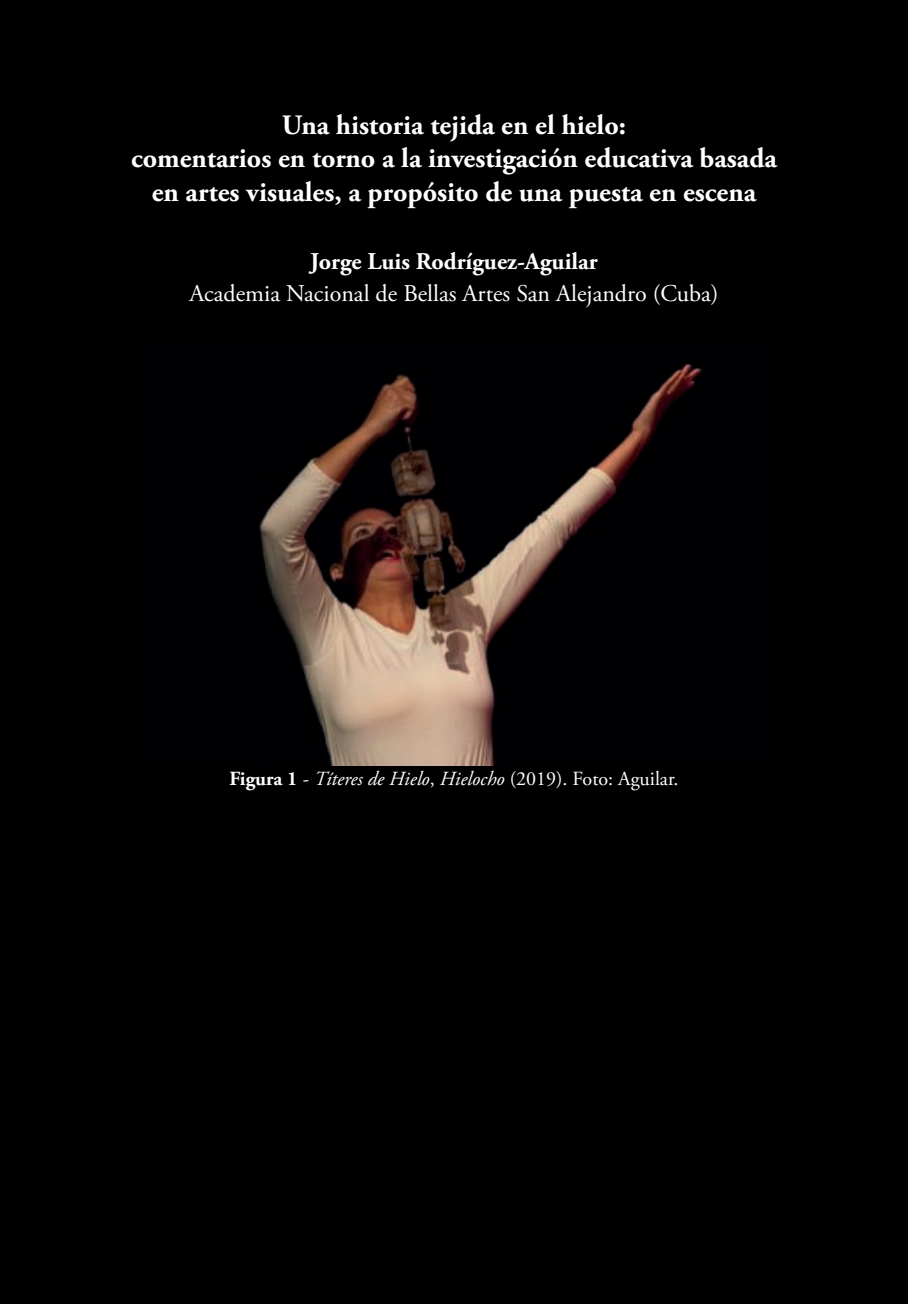
<style>
.page{position:relative;width:908px;height:1304px;background:#fff}
.page>*{position:absolute;margin:0;border:0;box-sizing:border-box;transform-origin:0 0}
.t1{font:700 28px/33.6px "Adobe Garamond Pro";color:#fff;text-align:center}
.t2{font:24px "Adobe Garamond Pro";color:#fff}
.t3{font:700 24px "Adobe Garamond Pro";color:#fff}
.t4{font:20px "Adobe Garamond Pro";color:#fff}
.s1{font-weight:700}
.s2{font-style:italic}
</style>
<div class="page">
<div style="left:0;top:0;width:907px;height:1304px;background:#000"></div>
<img style="left:259px;top:363px;width:443px;height:402px">
<p class="t1" style="left:131px;top:109px;width:647px">Una historia tejida en el hielo:<br>comentarios en torno a la investigación educativa basada en artes visuales, a propósito de una puesta en escena</p>
<p class="t3" style="left:310px;top:248px;width:289px">Jorge Luis Rodríguez-Aguilar</p>
<p class="t2" style="left:189px;top:279px;width:530px">Academia Nacional de Bellas Artes San Alejandro (Cuba)</p>
<p class="t4" style="left:229px;top:767px;width:450px"><span class="s1">Figura 1</span> - <span class="s2">Títeres de Hielo</span>, <span class="s2">Hielocho</span> (2019). Foto: Aguilar.</p>
</div>
